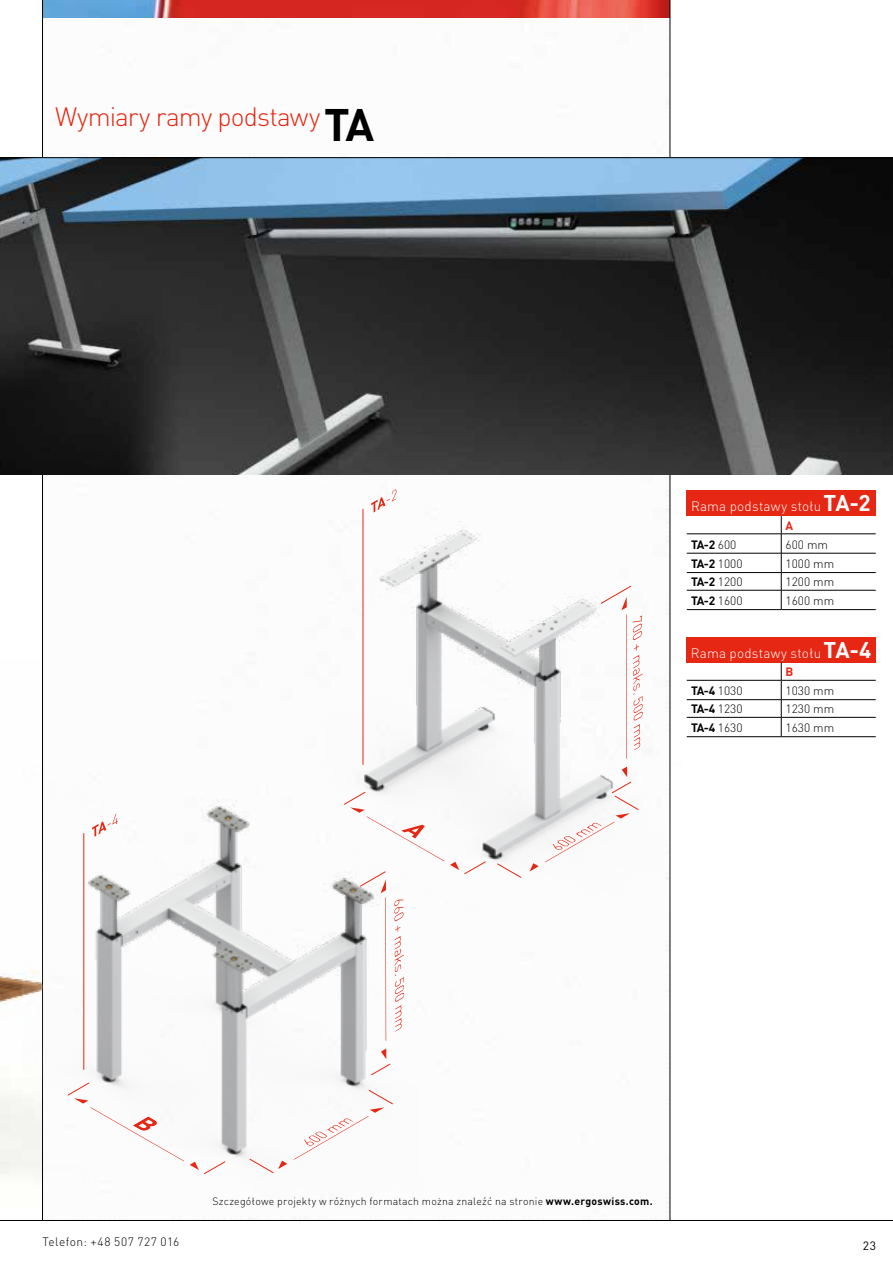
<style>
.page{position:relative;width:893px;height:1263px;background:#fff}
.page>*{position:absolute;margin:0;border:0;box-sizing:border-box;transform-origin:0 0}
.t1{font:300 26.25px "DIN Pro";letter-spacing:-.03em;color:#e52713}
.t2{font:300 13.5px "DIN Pro";letter-spacing:.015em;color:#fff}
.t3{font:700 12px "DIN Pro";letter-spacing:-.1em;color:#000}
.t4{font:300 12px "DIN Pro";color:#000}
.t5{font:300 12px "DIN Pro";letter-spacing:.035em;color:#000}
.t6{font:12px "DIN Pro";color:#000}
.t7{font:700 12px "DIN Pro";color:#e52713}
.t8{font:300 10.5px "DIN Pro";letter-spacing:.025em;color:#000}
.s1{font-weight:700;font-size:45px;color:#000}
.s2{font-weight:700;font-size:22.5px}
.s3{font-weight:300}
.s4{font-weight:700}
</style>
<div class="page">
<img style="left:43px;top:17px;width:627px;height:140px">
<img style="left:43px;top:0;width:627px;height:17px">
<hr style="left:42px;top:0;width:1px;height:1220px;background:#000">
<hr style="left:670px;top:0;width:1px;height:1221px;background:#000">
<hr style="left:0;top:1220px;width:893px;height:1px;background:#000">
<hr style="left:0;top:474px;width:893px;height:1px;background:#000">
<div style="left:687px;top:491px;width:189px;height:25px;background:#e52713"></div>
<svg style="left:781px;top:516px;width:1px;height:93px"></svg>
<hr style="left:687px;top:533px;width:94px;height:1px;background:#000">
<hr style="left:781px;top:533px;width:95px;height:1px;background:#000">
<hr style="left:687px;top:553px;width:94px;height:1px;background:#000">
<hr style="left:781px;top:553px;width:95px;height:1px;background:#000">
<hr style="left:687px;top:572px;width:94px;height:1px;background:#000">
<hr style="left:781px;top:572px;width:95px;height:1px;background:#000">
<hr style="left:687px;top:590px;width:94px;height:1px;background:#000">
<hr style="left:781px;top:590px;width:95px;height:1px;background:#000">
<hr style="left:687px;top:609px;width:94px;height:1px;background:#000">
<hr style="left:781px;top:609px;width:95px;height:1px;background:#000">
<div style="left:687px;top:637px;width:189px;height:26px;background:#e52713"></div>
<svg style="left:781px;top:663px;width:1px;height:73px"></svg>
<hr style="left:687px;top:680px;width:94px;height:1px;background:#000">
<hr style="left:781px;top:680px;width:95px;height:1px;background:#000">
<hr style="left:687px;top:699px;width:94px;height:1px;background:#000">
<hr style="left:781px;top:699px;width:95px;height:1px;background:#000">
<hr style="left:687px;top:717px;width:94px;height:1px;background:#000">
<hr style="left:781px;top:717px;width:95px;height:1px;background:#000">
<hr style="left:687px;top:736px;width:94px;height:1px;background:#000">
<hr style="left:781px;top:736px;width:95px;height:1px;background:#000">
<img style="left:0;top:158px;width:893px;height:316px">
<hr style="left:0;top:157px;width:893px;height:1px;background:#000">
<img style="left:0;top:972px;width:23px;height:203px">
<img style="left:23px;top:772px;width:346px;height:407px">
<img style="left:327px;top:511px;width:344px;height:400px">
<svg style="left:371px;top:489px;width:26px;height:23px"></svg>
<hr style="left:363px;top:509px;width:1px;height:255px;background:#e52713">
<svg style="left:497px;top:585px;width:146px;height:293px"></svg>
<svg style="left:92px;top:813px;width:26px;height:24px"></svg>
<hr style="left:83px;top:833px;width:1px;height:236px;background:#e52713">
<svg style="left:343px;top:791px;width:143px;height:285px"></svg>
<svg style="left:249px;top:1089px;width:144px;height:85px"></svg>
<svg style="left:67px;top:1082px;width:159px;height:93px"></svg>
<h1 class="t1" style="left:55px;top:96px;width:321px">Wymiary ramy podstawy <span class="s1">TA</span></h1>
<p class="t2" style="left:691px;top:496px;width:181px">Rama podstawy stołu<span class="s2">TA-2</span></p>
<p class="t7" style="left:785px;top:515px;width:9px">A</p>
<p class="t3" style="left:691px;top:535px;width:47px">TA-2 <span class="s3">600</span></p>
<p class="t4" style="left:785px;top:535px;width:44px">600 mm</p>
<p class="t3" style="left:691px;top:554px;width:53px">TA-2 <span class="s3">1000</span></p>
<p class="t4" style="left:785px;top:555px;width:50px">1000 mm</p>
<p class="t3" style="left:691px;top:572px;width:53px">TA-2 <span class="s3">1200</span></p>
<p class="t4" style="left:785px;top:572px;width:50px">1200 mm</p>
<p class="t3" style="left:691px;top:591px;width:53px">TA-2 <span class="s3">1600</span></p>
<p class="t4" style="left:785px;top:592px;width:50px">1600 mm</p>
<p class="t2" style="left:691px;top:643px;width:182px">Rama podstawy stołu<span class="s2">TA-4</span></p>
<p class="t7" style="left:785px;top:662px;width:9px">B</p>
<p class="t3" style="left:691px;top:681px;width:53px">TA-4 <span class="s3">1030</span></p>
<p class="t4" style="left:785px;top:682px;width:50px">1030 mm</p>
<p class="t3" style="left:691px;top:699px;width:53px">TA-4 <span class="s3">1230</span></p>
<p class="t4" style="left:785px;top:699px;width:50px">1230 mm</p>
<p class="t3" style="left:691px;top:718px;width:53px">TA-4 <span class="s3">1630</span></p>
<p class="t4" style="left:785px;top:719px;width:50px">1630 mm</p>
<p class="t8" style="left:212px;top:1193px;width:442px">Szczegółowe projekty w różnych formatach można znaleźć na stronie <span class="s4">www.ergoswiss.com.</span></p>
<p class="t5" style="left:43px;top:1232px;width:138px">Telefon: +48 507 727 016</p>
<p class="t6" style="left:863px;top:1236px;width:15px">23</p>
</div>
